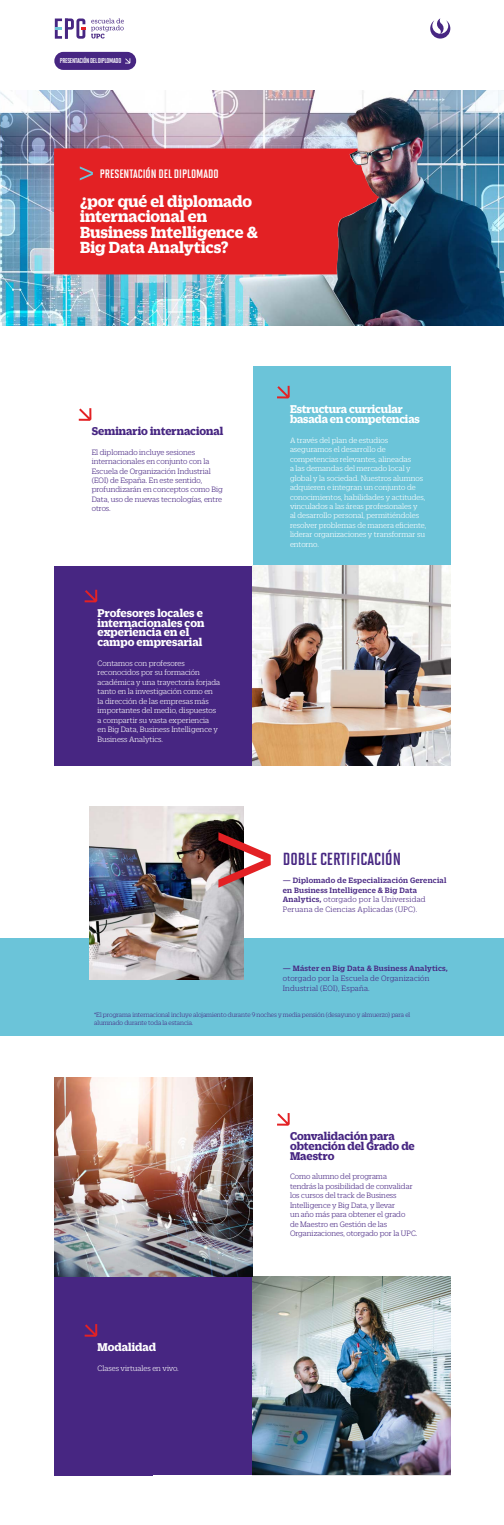
<style>
.page{position:relative;width:504px;height:1525px;background:#fff}
.page>*{position:absolute;margin:0;border:0;box-sizing:border-box;transform-origin:0 0}
.t1{font:700 17.5px/15.4px "Zizou Slab";color:#fff}
.t2{font:17.5px "Solano Gothic MVB Std Bd Cap";color:#472682}
.t3{font:700 12.25px/9.8px "Zizou Slab";letter-spacing:-.005em;color:#fff}
.t4{font:700 12.25px/9.8px "Zizou Slab";color:#472682}
.t5{font:12.25px "Solano Gothic MVB Std Bd Cap";color:#fff}
.t6{font:300 8.4px/9.4px "Zizou Slab";color:#fff}
.t7{font:300 8.4px/9.4px "Zizou Slab";color:#472682}
.t8{font:500 8.4px/9.8px "Zizou Slab";letter-spacing:.025em;color:#472682}
.t9{font:300 8.4px/9.8px "Zizou Slab";letter-spacing:.025em;color:#472682}
.t10{font:300 7px/8px "Zizou Slab";letter-spacing:-.01em;color:#472682}
.t11{font:7px "Solano Gothic MVB Std Bd Cap";letter-spacing:-.035em;color:#fff}
.s1{font-weight:300}
</style>
<div class="page">
<img style="left:0;top:90px;width:504px;height:236px">
<svg style="left:430px;top:18px;width:20px;height:21px"></svg>
<svg style="left:91px;top:18px;width:33px;height:20px"></svg>
<svg style="left:55px;top:19px;width:30px;height:20px"></svg>
<svg style="left:54px;top:148px;width:325px;height:126px;fill:#e32124"></svg>
<svg style="left:80px;top:166px;width:13px;height:14px"></svg>
<div style="left:252px;top:367px;width:199px;height:199px;background:#6bc4d9"></div>
<svg style="left:277px;top:386px;width:13px;height:12px"></svg>
<svg style="left:79px;top:408px;width:12px;height:13px"></svg>
<div style="left:54px;top:52px;width:82px;height:18px;background:#472682;border-radius:9px"></div>
<svg style="left:125px;top:58px;width:5px;height:6px"></svg>
<div style="left:0;top:938px;width:504px;height:98px;background:#6bc4d9"></div>
<svg style="left:277px;top:1113px;width:13px;height:13px"></svg>
<div style="left:54px;top:1277px;width:198px;height:199px;background:#472682"></div>
<svg style="left:85px;top:1324px;width:12px;height:13px"></svg>
<div style="left:54px;top:566px;width:198px;height:199px;background:#472682"></div>
<svg style="left:85px;top:590px;width:12px;height:12px"></svg>
<img style="left:89px;top:807px;width:155px;height:173px">
<svg style="left:218px;top:832px;width:53px;height:56px"></svg>
<img style="left:252px;top:1277px;width:199px;height:198px">
<img style="left:252px;top:566px;width:199px;height:199px">
<img style="left:54px;top:1077px;width:198px;height:200px">
<p class="t11" style="left:60px;top:57px;width:63px">PRESENTACIÓNDELDIPLOMADO</p>
<h2 class="t5" style="left:100px;top:167px;width:120px">PRESENTACIÓNDELDIPLOMADO</h2>
<h1 class="t1" style="left:80px;top:192px;width:179px">¿por qué el diplomado internacional en<br>Business Intelligence &amp;<br>Big Data Analytics?</h1>
<h2 class="t4" style="left:92px;top:425px;width:133px">Seminario internacional</h2>
<p class="t7" style="left:92px;top:447px;width:133px">El diplomado incluye sesiones internacionales en conjunto con la<br>Escuela de Organización Industrial (EOI) de España. En este sentido, profundizarán en conceptos como Big<br>Data, uso de nuevas tecnologías, entre otros.</p>
<h2 class="t3" style="left:98px;top:607px;width:108px">Profesores locales e internacionales con experiencia en el campo empresarial</h2>
<p class="t6" style="left:98px;top:658px;width:124px">Contamos con profesores reconocidos por su formación académica y una trayectoria forjada tanto en la investigación como en la dirección de las empresas más importantes del medio, dispuestos a compartir su vasta experiencia<br>en Big Data, Business Intelligence y<br>Business Analytics.</p>
<h2 class="t3" style="left:290px;top:403px;width:131px;line-height:10.5px">Estructura curricular basada en competencias</h2>
<p class="t6" style="left:290px;top:435px;width:138px">A través del plan de estudios aseguramos el desarrollo de competencias relevantes, alineadas<br>a las demandas del mercado local y global lay sociedad. Nuestros alumnos adquieren e integran un conjunto de conocimientos, habilidades y actitudes, vinculados a las áreas profesionales y<br>al desarrollo personal, permitiéndoles resolver problemas de manera eficiente, liderar organizaciones y transformar su entorno.</p>
<h1 class="t2" style="left:283px;top:849px;width:120px">DOBLECERTIFICACIÓN</h1>
<p class="t8" style="left:283px;top:875px;width:165px">— Diplomado de Especialización Gerencial en Business Intelligence &amp; Big Data Analytics, <span class="s1">otorgado por la Universidad Peruana de Ciencias Aplicadas (UPC .(</span></p>
<p class="t8" style="left:283px;top:963px;width:167px">— Máster en Big Data &amp; Business Analytics,</p>
<p class="t9" style="left:283px;top:973px;width:148px">otorgado por la Escuela de Organización<br>Industrial (EOI ,) España.</p>
<p class="t10" style="left:94px;top:1011px;width:318px">*El programa internacional incluye alojamiento durante 9 noches y media pensión (desayuno y almuerzo) para el alumnado durante toda la estancia.</p>
<h2 class="t3" style="left:98px;top:1341px;width:60px">Modalidad</h2>
<p class="t6" style="left:98px;top:1363px;width:83px">Clases virtuales en vivo.</p>
<h2 class="t4" style="left:290px;top:1130px;width:126px">Convalidación para obtención del Grado de<br>Maestro</h2>
<p class="t7" style="left:290px;top:1171px;width:129px">Como alumno del programa<br>tendrás la posibilidad de convalidar los cursos del track de Business<br>Intelligence y Big Data y, llevar<br>un año más para obtener el grado<br>de Maestro en Gestión de las<br>Organizaciones, otorgado por la UPC.</p>
</div>
